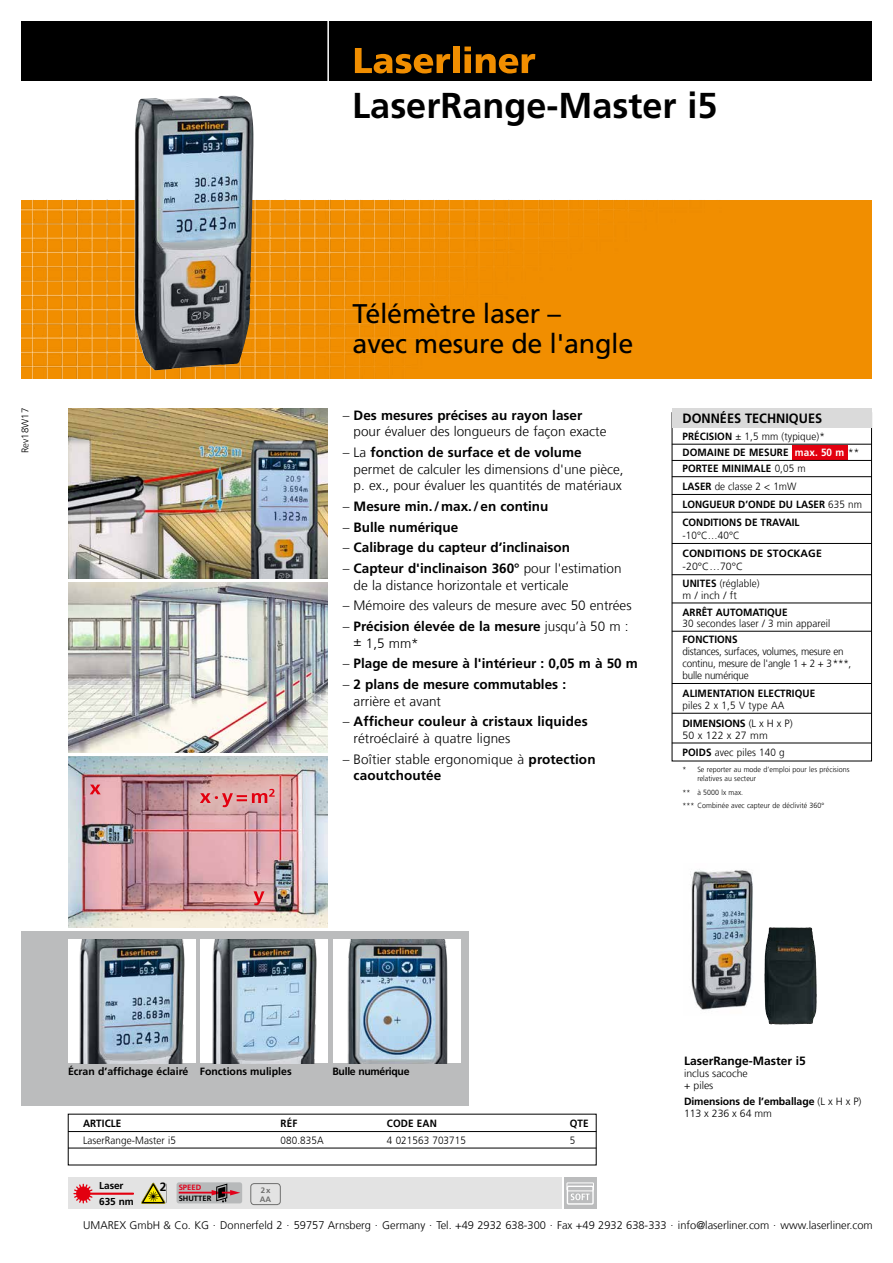
<style>
.page{position:relative;width:893px;height:1263px;background:#fff}
.page>*{position:absolute;margin:0;border:0;box-sizing:border-box;transform-origin:0 0}
.t1{font:700 36px "Frutiger LT Com";color:#000}
.t2{font:27px/30px "Frutiger LT Com";letter-spacing:-.01em;color:#000}
.t3{font:300 13.5px/16.5px "Frutiger LT Com";color:#000}
.t4{font:700 13.5px/16.5px "Frutiger LT Com";color:#000}
.t5{font:700 13.5px "Frutiger LT Com";color:#000;scale:.94 1}
.t6{font:700 12px "Frutiger LT Com";color:#000}
.t7{font:300 11.1px "Frutiger LT Com";color:#000}
.t8{font:700 10.5px/16.2px "Frutiger LT Com";color:#000;scale:.94 1}
.t9{font:300 10.5px/17.7px "Frutiger LT Com";letter-spacing:.01em;color:#000;scale:.94 1}
.t10{font:700 10.5px/12px "Frutiger LT Com";color:#000}
.t11{font:300 10.5px/12px "Frutiger LT Com";letter-spacing:.01em;color:#000}
.t12{font:300 10.5px/12px "Frutiger LT Com";letter-spacing:-.02em;color:#000;scale:.94 1}
.t13{font:700 10.5px "Frutiger LT Com";letter-spacing:-.03em;color:#000}
.t14{font:700 10.05px/15.6px "Frutiger LT Com";letter-spacing:-.01em;color:#000}
.t15{font:300 9.6px "Frutiger LT Com";color:#000}
.t16{font:700 7.8px/9px "Frutiger LT Com";color:#6f6f6e}
.t17{font:700 7.65px "Frutiger LT Com";color:#000}
.t18{font:700 7.65px "Frutiger LT Com";color:#e2001a}
.t19{font:300 7.5px/9px "Frutiger LT Com";letter-spacing:.01em;color:#000;scale:.94 1}
.s1{font-weight:700}
.s2{font-weight:300}
.s3{color:#fff}
</style>
<div class="page">
<div style="left:21px;top:931px;width:447px;height:175px;background:#bbbcbd"></div>
<img style="left:333px;top:940px;width:127px;height:123px">
<img style="left:201px;top:940px;width:127px;height:123px">
<img style="left:68px;top:583px;width:259px;height:170px">
<img style="left:68px;top:757px;width:259px;height:170px">
<div style="left:178px;top:767px;width:118px;height:61px;background:#fff;opacity:.5"></div>
<svg style="left:200px;top:789px;width:75px;height:18px"></svg>
<div style="left:232px;top:870px;width:54px;height:56px;background:#fff;opacity:.5"></div>
<svg style="left:254px;top:891px;width:10px;height:14px"></svg>
<svg style="left:90px;top:784px;width:11px;height:10px"></svg>
<img style="left:21px;top:200px;width:851px;height:178px">
<div style="left:21px;top:21px;width:851px;height:60px;background:#000"></div>
<hr style="left:327px;top:20px;width:2px;height:62px;background:#fff">
<img style="left:68px;top:408px;width:259px;height:170px">
<img style="left:135px;top:96px;width:118px;height:274px">
<img style="left:690px;top:869px;width:63px;height:141px">
<img style="left:68px;top:940px;width:128px;height:123px">
<img style="left:764px;top:927px;width:53px;height:97px">
<div style="left:564px;top:1178px;width:32px;height:31px;background:#bbbcbd"></div>
<div style="left:567px;top:1185px;width:27px;height:19px;border:1px solid #fff"></div>
<svg style="left:567px;top:1182px;width:27px;height:18px"></svg>
<div style="left:68px;top:1178px;width:493px;height:31px;background:#e3e3e3"></div>
<svg style="left:141px;top:1183px;width:25px;height:21px"></svg>
<div style="left:251px;top:1183px;width:29px;height:22px;border:1px solid #6f6f6e;border-radius:3px"></div>
<div style="left:177px;top:1182px;width:65px;height:21px;background:#b7b9ba;border-radius:2px"></div>
<hr style="left:179px;top:1192px;width:34px;height:1px;background:#e2001a">
<svg style="left:212px;top:1183px;width:28px;height:19px"></svg>
<svg style="left:355px;top:48px;width:95px;height:25px"></svg>
<div style="left:453px;top:46px;width:7px;height:27px;background:#f18e00"></div>
<svg style="left:464px;top:47px;width:71px;height:26px"></svg>
<svg style="left:73px;top:1184px;width:61px;height:19px"></svg>
<hr style="left:68px;top:1131px;width:528px;height:1px;background:#000">
<hr style="left:68px;top:1148px;width:528px;height:1px;background:#000">
<div style="left:792px;top:445px;width:55px;height:14px;background:#e3000f"></div>
<div style="left:672px;top:412px;width:200px;height:349px;border:1px solid #000"></div>
<div style="left:672px;top:408px;width:200px;height:19px;background:#dadada"></div>
<hr style="left:672px;top:444px;width:200px;height:1px;background:#000">
<hr style="left:672px;top:460px;width:200px;height:1px;background:#000">
<hr style="left:672px;top:476px;width:200px;height:1px;background:#000">
<hr style="left:672px;top:494px;width:200px;height:1px;background:#000">
<hr style="left:672px;top:512px;width:200px;height:1px;background:#000">
<hr style="left:672px;top:543px;width:200px;height:1px;background:#000">
<hr style="left:672px;top:574px;width:200px;height:1px;background:#000">
<hr style="left:672px;top:603px;width:200px;height:1px;background:#000">
<hr style="left:672px;top:631px;width:200px;height:1px;background:#000">
<hr style="left:672px;top:683px;width:200px;height:1px;background:#000">
<hr style="left:672px;top:713px;width:200px;height:1px;background:#000">
<hr style="left:672px;top:743px;width:200px;height:1px;background:#000">
<p class="t15" style="left:20px;top:453px;width:47px;rotate:-90deg">Rev18W17</p>
<h1 class="t1" style="left:352px;top:84px;width:367px">LaserRange-Master i5</h1>
<h2 class="t2" style="left:353px;top:298px;width:282px">Télémètre laser –<br>avec mesure de l'angle</h2>
<p class="t3" style="left:354px;top:407px;width:254px;text-indent:-11px">– <span class="s1">Des mesures précises au rayon laser </span>pour évaluer des longueurs de façon exacte</p>
<p class="t3" style="left:354px;top:444px;width:272px;text-indent:-11px">– La <span class="s1">fonction de surface et de volume </span>permet de calculer les dimensions d'une pièce, p. ex., pour évaluer les quantités de matériaux</p>
<p class="t4" style="left:343px;top:498px;width:207px"><span class="s2">–</span> Mesure min./max./en continu</p>
<p class="t4" style="left:343px;top:519px;width:117px"><span class="s2">–</span> Bulle numérique</p>
<p class="t4" style="left:343px;top:539px;width:229px"><span class="s2">–</span> Calibrage du capteur d’inclinaison</p>
<p class="t3" style="left:354px;top:560px;width:269px;text-indent:-11px">– <span class="s1">Capteur d'inclinaison 360°</span> pour l'estimation de la distance horizontale et verticale</p>
<p class="t3" style="left:343px;top:597px;width:290px">– Mémoire des valeurs de mesure avec 50 entrées</p>
<p class="t4" style="left:354px;top:618px;width:276px;text-indent:-11px"><span class="s2">–</span> Précision élevée de la mesure <span class="s2">jusqu’à 50 m : ± 1,5 mm*</span></p>
<p class="t4" style="left:343px;top:655px;width:297px"><span class="s2">–</span> Plage de mesure à l'intérieur : 0,05 m à 50 m</p>
<p class="t4" style="left:354px;top:676px;width:214px;text-indent:-11px"><span class="s2">–</span> 2 plans de mesure commutables : <span class="s2">arrière et avant</span></p>
<p class="t4" style="left:354px;top:713px;width:236px;text-indent:-11px"><span class="s2">–</span> Afficheur couleur à cristaux liquides <span class="s2">rétroéclairé à quatre lignes</span></p>
<p class="t3" style="left:354px;top:751px;width:243px;text-indent:-11px">– Boîtier stable ergonomique à <span class="s1">protection caoutchoutée</span></p>
<p class="t5" style="left:682px;top:410px;width:150px">DONNÉES TECHNIQUES</p>
<p class="t8" style="left:682px;top:428px;width:189px">PRÉCISION <span class="s2">± 1,5 mm (typique)*<br></span>DOMAINE DE MESURE <span class="s3">max. 50 m</span> <span class="s2">**<br></span>PORTEE MINIMALE <span class="s2">0,05 m</span></p>
<p class="t8" style="left:682px;top:478px;width:192px;line-height:17.7px">LASER <span class="s2">de classe 2 &lt; 1mW<br></span>LONGUEUR D’ONDE DU LASER <span class="s2">635 nm<br></span>CONDITIONS DE TRAVAIL</p>
<p class="t9" style="left:682px;top:527px;width:62px">-10°C…40°C</p>
<p class="t10" style="left:682px;top:547px;width:141px">CONDITIONS DE STOCKAGE</p>
<p class="t11" style="left:682px;top:559px;width:79px;line-height:16.2px">-20°C…70°C<br><span class="s1">UNITES</span> (réglable)</p>
<p class="t11" style="left:682px;top:589px;width:56px">m / inch / ft</p>
<p class="t8" style="left:682px;top:605px;width:113px">ARRÊT AUTOMATIQUE</p>
<p class="t9" style="left:682px;top:614px;width:159px">30 secondes laser / 3 min appareil</p>
<p class="t8" style="left:682px;top:631px;width:60px">FONCTIONS</p>
<p class="t12" style="left:682px;top:645px;width:181px">distances, surfaces, volumes, mesure en continu, mesure de l'angle 1 + 2 + 3***, bulle numérique</p>
<p class="t8" style="left:682px;top:685px;width:143px">ALIMENTATION ELECTRIQUE</p>
<p class="t9" style="left:682px;top:696px;width:119px">piles 2 x 1,5 V type AA<br><span class="s1">DIMENSIONS</span> (L x H x P)</p>
<p class="t11" style="left:682px;top:726px;width:104px;line-height:17.7px">50 x 122 x 27 mm<br><span class="s1">POIDS</span> avec piles 140 g</p>
<p class="t19" style="left:697px;top:765px;width:163px;text-indent:-15px">* Se reporter au mode d‘emploi pour les précisions relatives au secteur</p>
<p class="t19" style="left:682px;top:785px;width:152px;line-height:13.2px">** à 5000 lx max.<br>*** Combinée avec capteur de déclivité 360°</p>
<p class="t10" style="left:68px;top:1066px;width:225px">Écran d’affichage éclairé Fonctions muliples</p>
<p class="t13" style="left:332px;top:1065px;width:78px">Bulle numérique</p>
<p class="t8" style="left:83px;top:1115px;width:42px">ARTICLE</p>
<p class="t8" style="left:281px;top:1115px;width:19px">RÉF</p>
<p class="t8" style="left:387px;top:1115px;width:55px">CODE EAN</p>
<p class="t8" style="left:570px;top:1115px;width:22px">QTE</p>
<p class="t9" style="left:83px;top:1131px;width:100px">LaserRange-Master i5</p>
<p class="t9" style="left:281px;top:1131px;width:47px">080.835A</p>
<p class="t9" style="left:387px;top:1131px;width:86px">4 021563 703715</p>
<p class="t9" style="left:570px;top:1131px;width:7px">5</p>
<p class="t6" style="left:684px;top:1054px;width:123px">LaserRange-Master i5</p>
<p class="t11" style="left:684px;top:1067px;width:65px">inclus sacoche + piles</p>
<p class="t10" style="left:684px;top:1096px;width:179px">Dimensions de l’emballage <span class="s2">(L x H x P)<br>113 x 236 x 64 mm</span></p>
<p class="t14" style="left:99px;top:1178px;width:36px">Laser<br>635 nm</p>
<p class="t6" style="left:160px;top:1180px;width:8px">2</p>
<p class="t16" style="left:260px;top:1185px;width:13px">2x<br>AA</p>
<p class="t18" style="left:179px;top:1183px;width:24px">SPEED</p>
<p class="t17" style="left:179px;top:1194px;width:34px">SHUTTER</p>
<p class="t7" style="left:83px;top:1218px;width:791px">UMAREX GmbH &amp; Co. KG . Donnerfeld 2 . 59757 Arnsberg . Germany . Tel. +49 2932 638-300 . Fax +49 2932 638-333 . info@laserliner.com . www.laserliner.com</p>
</div>
